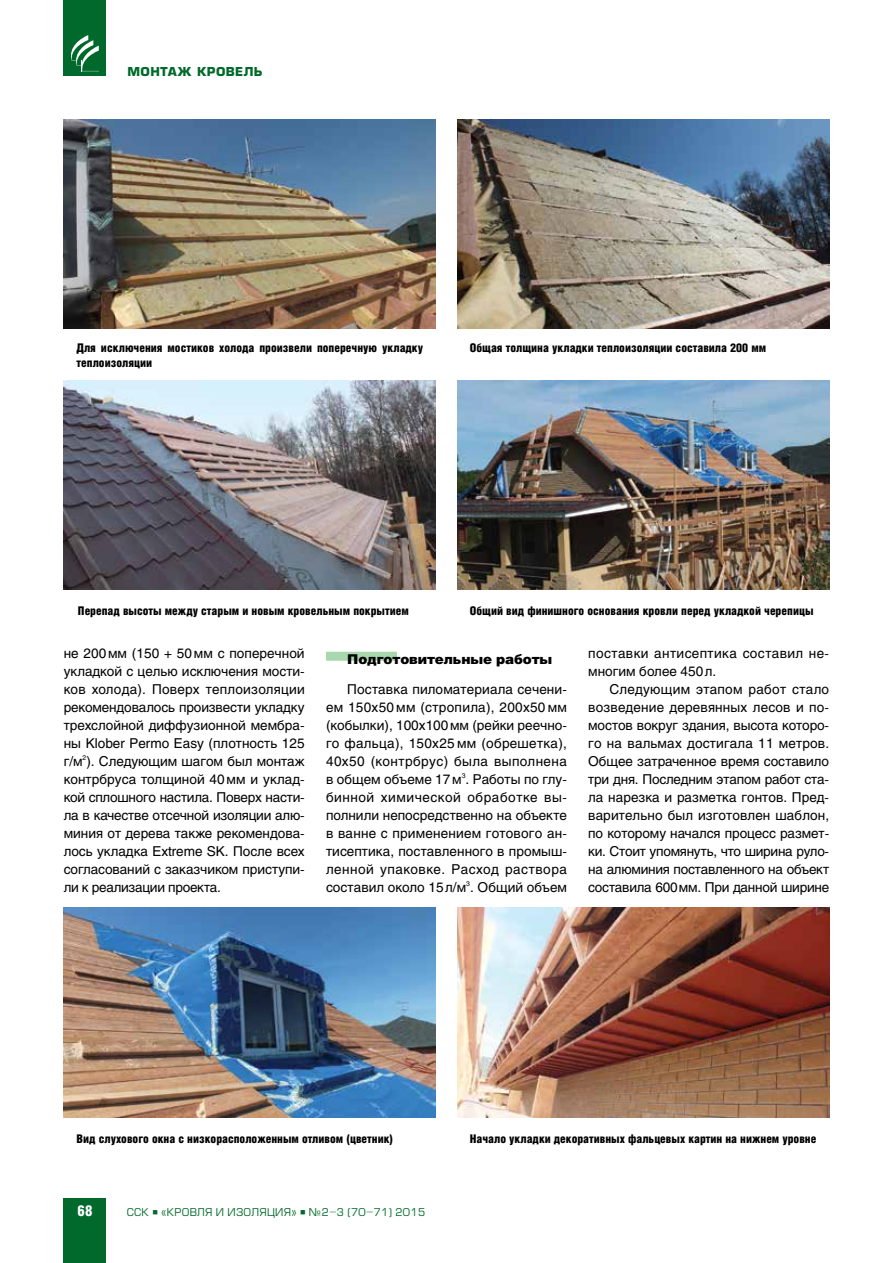
<style>
.page{position:relative;width:893px;height:1263px;background:#fff}
.page>*{position:absolute;margin:0;border:0;box-sizing:border-box;transform-origin:0 0}
.t1{font:900 15px "Helios Cond";color:#fff}
.t2{font:13.5px/18px "Helios";letter-spacing:-.005em;color:#000;text-align:justify}
.t3{font:13.5px/18px "Helios";letter-spacing:.025em;color:#000}
.t4{font:900 13.5px "Helios";letter-spacing:-.01em;color:#000}
.t5{font:900 12px/14.4px "Helios Cond";color:#000}
.t6{font:700 12px "Europe";letter-spacing:.03em;color:#00692b}
.t7{font:10.5px "Europe";letter-spacing:.03em;color:#00692b}
</style>
<div class="page">
<div style="left:64px;top:1198px;width:42px;height:65px;background:#00692b"></div>
<div style="left:64px;top:0;width:42px;height:76px;background:#00692b"></div>
<svg style="left:71px;top:35px;width:28px;height:36px"></svg>
<div style="left:326px;top:652px;width:71px;height:9px;background:#a9d7ae"></div>
<img style="left:64px;top:119px;width:372px;height:209px">
<img style="left:457px;top:119px;width:372px;height:209px">
<img style="left:64px;top:381px;width:372px;height:209px">
<img style="left:457px;top:381px;width:372px;height:209px">
<img style="left:64px;top:908px;width:372px;height:209px">
<img style="left:457px;top:908px;width:372px;height:209px">
<p class="t6" style="left:128px;top:64px;width:137px">монтаж кровель</p>
<p class="t5" style="left:77px;top:341px;width:348px">Для исключения мостиков холода произвели поперечную укладку теплоизоляции</p>
<p class="t5" style="left:470px;top:341px;width:298px">Общая толщина укладки теплоизоляции составила 200 мм</p>
<p class="t5" style="left:78px;top:603px;width:332px">Перепад высоты между старым и новым кровельным покрытием</p>
<p class="t5" style="left:470px;top:603px;width:345px">Общий вид финишного основания кровли перед укладкой черепицы</p>
<p class="t2" style="left:64px;top:644px;width:243px">не 200мм (150 + 50мм с поперечной укладкой с целью исключения мости&shy;ков холода). Поверх теплоизоляции рекомендовалось произвести укладку трехслойной диффузионной мембра&shy;ны Klober Permo Easy (плотность 125 г/м<sup>2</sup>). Следующим шагом был монтаж контрбруса толщиной 40мм и уклад&shy;кой сплошного настила. Поверх насти&shy;ла в качестве отсечной изоляции алю&shy;миния от дерева также рекомендова&shy;лось укладка Extreme SK. После всех согласований с заказчиком приступи&shy;ли к реализации проекта.</p>
<p class="t4" style="left:347px;top:650px;width:207px">Подготовительные работы</p>
<p class="t2" style="left:326px;top:680px;width:242px;text-indent:21px">Поставка пиломатериала сечени&shy;ем 150х50 мм (стропила), 200х50 мм (кобылки), 100х100мм (рейки реечно&shy;го фальца), 150х25 мм (обрешетка), 40х50 (контрбрус) была выполнена в общем объеме 17м<sup>3</sup>. Работы по глу&shy;бинной химической обработке вы&shy;полнили непосредственно на объекте в ванне с применением готового ан&shy;тисептика, поставленного в промыш&shy;ленной упаковке. Расход раствора составил около 15л/м<sup>3</sup>. Общий объем</p>
<p class="t3" style="left:588px;top:644px;width:242px">поставки антисептика составил не&shy;многим более 450л.</p>
<p class="t2" style="left:588px;top:680px;width:242px;text-indent:21px">Следующим этапом работ стало возведение деревянных лесов и по&shy;мостов вокруг здания, высота которо&shy;го на вальмах достигала 11 метров.<br>Общее затраченное время составило три дня. Последним этапом работ ста&shy;ла нарезка и разметка гонтов. Пред&shy;варительно был изготовлен шаблон, по которому начался процесс размет&shy;ки. Стоит упомянуть, что ширина руло&shy;на алюминия поставленного на объект составила 600мм. При данной ширине</p>
<p class="t5" style="left:77px;top:1131px;width:318px">Вид слухового окна с низкорасположенным отливом (цветник)</p>
<p class="t5" style="left:470px;top:1131px;width:348px">Начало укладки декоративных фальцевых картин на нижнем уровне</p>
<p class="t1" style="left:78px;top:1202px;width:17px">68</p>
<p class="t7" style="left:127px;top:1206px;width:300px">ССК ■ «Кровля и Изоляция» ■ №2–3 (70–71) 2015</p>
</div>
